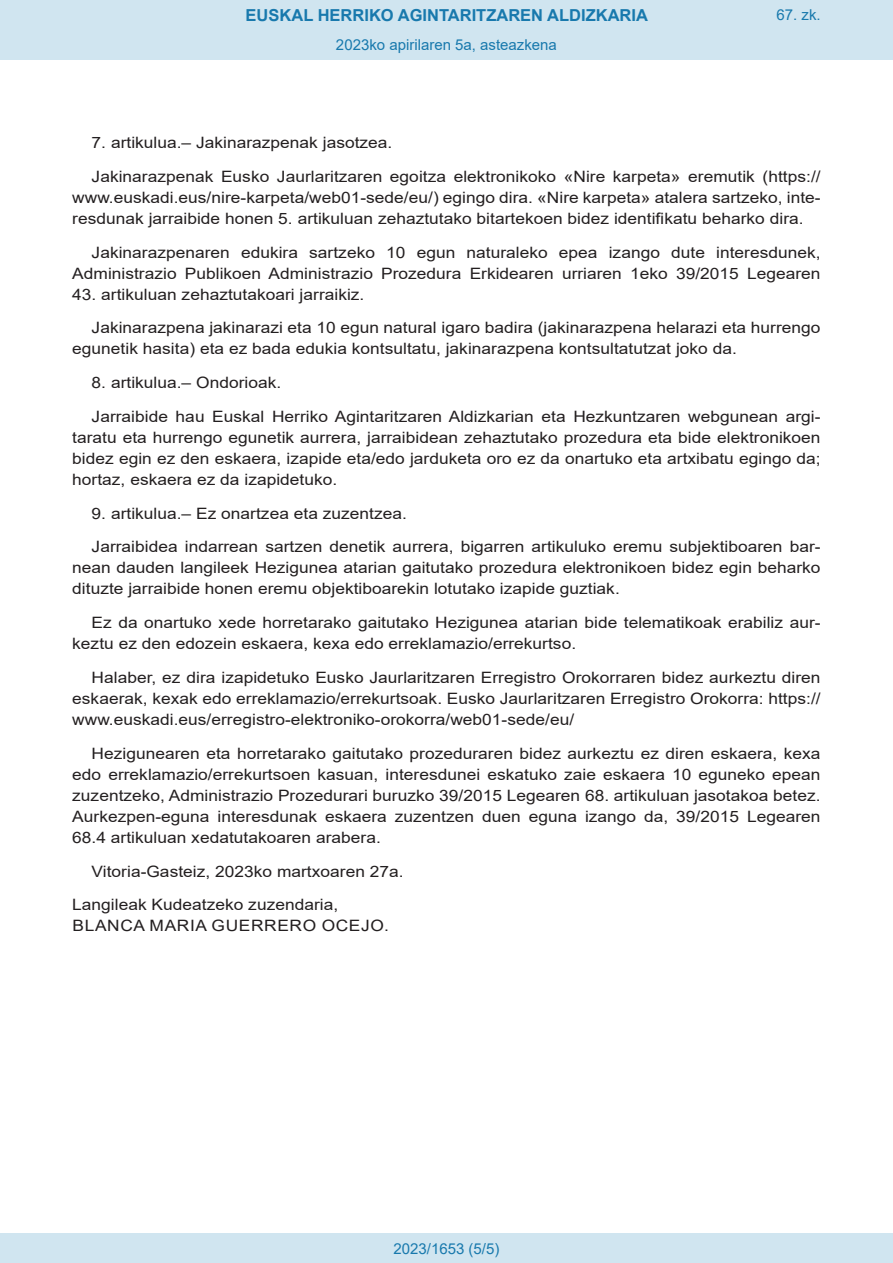
<style>
.page{position:relative;width:893px;height:1263px;background:#fff}
.page>*{position:absolute;margin:0;border:0;box-sizing:border-box;transform-origin:0 0}
.t1{font:700 16.5px "Arial";color:#1879ad}
.BOPVDetalle{font:15.6px/21px "Arial";color:#231f20;text-align:justify;scale:1.11 1}
.BOPVFirmaLugFec{font:15.6px "Arial";color:#231f20;scale:1.11 1}
.BOPVFirmaPuesto{font:15.6px "Arial";color:#231f20;scale:1.11 1}
.BOPVFirmaNombre{font:15.6px "Arial";letter-spacing:.035em;color:#231f20;scale:1.11 1}
.Paginacion_Centro{font:15px "Arial";color:#1879ad}
</style>
<div class="page">
<div style="left:0;top:0;width:893px;height:60px;background:#d0e5f0"></div>
<div style="left:0;top:1233px;width:893px;height:30px;background:#d0e5f0"></div>
<p class="t1" style="left:246px;top:3px;width:404px">EUSKAL HERRIKO AGINTARITZAREN ALDIZKARIA</p>
<p class="Paginacion_Centro" style="left:336px;top:35px;width:222px">2023ko apirilaren 5a, asteazkena</p>
<p class="Paginacion_Centro" style="left:776px;top:5px;width:46px">67. zk.</p>
<p class="BOPVDetalle" style="left:92px;top:132px;width:272px">7. artikulua.– Jakinarazpenak jasotzea.</p>
<p class="BOPVDetalle" style="left:72px;top:166px;width:676px;text-indent:19px">Jakinarazpenak Eusko Jaurlaritzaren egoitza elektronikoko «Nire karpeta» eremutik (https:// www.euskadi.eus/nire-karpeta/web01-sede/eu/) egingo dira. «Nire karpeta» atalera sartzeko, inte&shy;resdunak jarraibide honen 5. artikuluan zehaztutako bitartekoen bidez identifikatu beharko dira.</p>
<p class="BOPVDetalle" style="left:72px;top:242px;width:676px;text-align:right">Jakinarazpenaren edukira sartzeko 10 egun naturaleko epea izango dute interesdunek,<br>Administrazio Publikoen Administrazio Prozedura Erkidearen urriaren 1eko 39/2015 Legearen</p>
<p class="BOPVDetalle" style="left:72px;top:284px;width:265px">43. artikuluan zehaztutakoari jarraikiz.</p>
<p class="BOPVDetalle" style="left:72px;top:317px;width:676px;text-indent:19px">Jakinarazpena jakinarazi eta 10 egun natural igaro badira (jakinarazpena helarazi eta hurrengo egunetik hasita) eta ez bada edukia kontsultatu, jakinarazpena kontsultatutzat joko da.</p>
<p class="BOPVDetalle" style="left:92px;top:372px;width:172px">8. artikulua.– Ondorioak.</p>
<p class="BOPVDetalle" style="left:72px;top:406px;width:676px;text-indent:19px">Jarraibide hau Euskal Herriko Agintaritzaren Aldizkarian eta Hezkuntzaren webgunean argi&shy;taratu eta hurrengo egunetik aurrera, jarraibidean zehaztutako prozedura eta bide elektronikoen bidez egin ez den eskaera, izapide eta/edo jarduketa oro ez da onartuko eta artxibatu egingo da; hortaz, eskaera ez da izapidetuko.</p>
<p class="BOPVDetalle" style="left:92px;top:503px;width:286px">9. artikulua.– Ez onartzea eta zuzentzea.</p>
<p class="BOPVDetalle" style="left:72px;top:536px;width:676px;text-indent:19px">Jarraibidea indarrean sartzen denetik aurrera, bigarren artikuluko eremu subjektiboaren bar&shy;nean dauden langileek Hezigunea atarian gaitutako prozedura elektronikoen bidez egin beharko dituzte jarraibide honen eremu objektiboarekin lotutako izapide guztiak.</p>
<p class="BOPVDetalle" style="left:72px;top:612px;width:676px;text-indent:19px">Ez da onartuko xede horretarako gaitutako Hezigunea atarian bide telematikoak erabiliz aur&shy;keztu ez den edozein eskaera, kexa edo erreklamazio/errekurtso.</p>
<p class="BOPVDetalle" style="left:72px;top:667px;width:676px;text-indent:19px">Halaber, ez dira izapidetuko Eusko Jaurlaritzaren Erregistro Orokorraren bidez aurkeztu diren eskaerak, kexak edo erreklamazio/errekurtsoak. Eusko Jaurlaritzaren Erregistro Orokorra: https:// www.euskadi.eus/erregistro-elektroniko-orokorra/web01-sede/eu/</p>
<p class="BOPVDetalle" style="left:72px;top:743px;width:676px;text-indent:19px">Hezigunearen eta horretarako gaitutako prozeduraren bidez aurkeztu ez diren eskaera, kexa edo erreklamazio/errekurtsoen kasuan, interesdunei eskatuko zaie eskaera 10 eguneko epean zuzentzeko, Administrazio Prozedurari buruzko 39/2015 Legearen 68. artikuluan jasotakoa betez.<br>Aurkezpen-eguna interesdunak eskaera zuzentzen duen eguna izango da, 39/2015 Legearen 68.4 artikuluan xedatutakoaren arabera.</p>
<p class="BOPVFirmaLugFec" style="left:92px;top:860px;width:283px">Vitoria-Gasteiz, 2023ko martxoaren 27a.</p>
<p class="BOPVFirmaPuesto" style="left:72px;top:894px;width:241px">Langileak Kudeatzeko zuzendaria,</p>
<p class="BOPVFirmaNombre" style="left:73px;top:915px;width:287px">BLANCA MARIA GUERRERO OCEJO.</p>
<p class="Paginacion_Centro" style="left:393px;top:1238px;width:107px">2023/1653 (5/5)</p>
</div>
